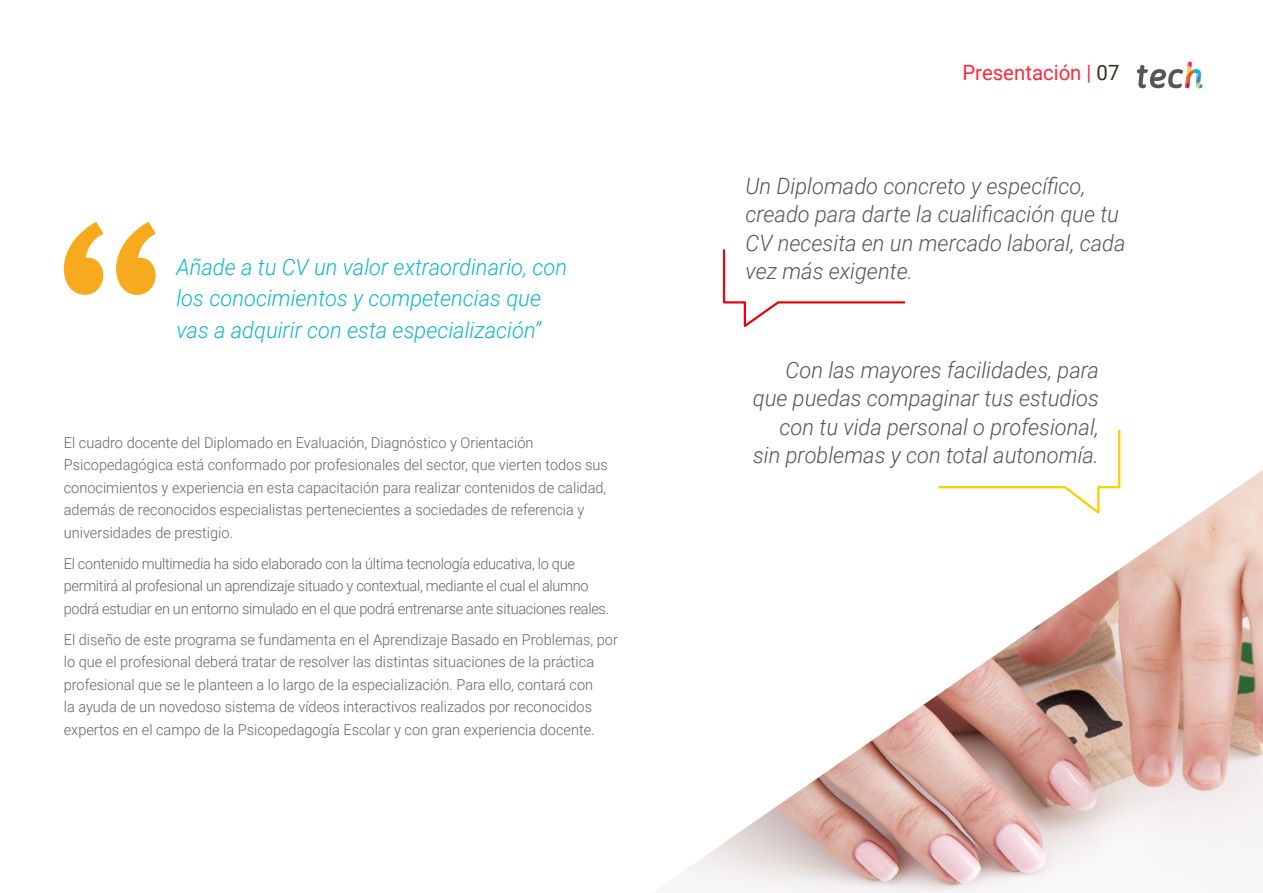
<style>
.page{position:relative;width:1263px;height:893px;background:#fff}
.page>*{position:absolute;margin:0;border:0;box-sizing:border-box;transform-origin:0 0}
.t1{font:italic 300 22.5px/28.5px "Roboto";color:#52555b;text-align:right}
.t2{font:italic 300 22.5px/31.5px "Roboto";color:#0fb6cf}
.t3{font:21px "Roboto";color:#ff293a}
.t4{font:300 15px/22.5px "Roboto";color:#61646a}
.t5{font:300 15px/22.5px "Roboto";letter-spacing:-.02em;color:#61646a}
.s1{color:#312e20}
</style>
<div class="page">
<svg style="left:64px;top:222px;width:92px;height:73px"></svg>
<img style="left:680px;top:470px;width:583px;height:423px">
<svg style="left:936px;top:429px;width:185px;height:88px"></svg>
<svg style="left:722px;top:249px;width:183px;height:78px"></svg>
<svg style="left:1137px;top:62px;width:65px;height:27px"></svg>
<h1 class="t2" style="left:176px;top:250px;width:392px">Añade a tu CV un valor extraordinario, con los conocimientos y competencias que vas a adquirir con esta especialización”</h1>
<p class="t4" style="left:64px;top:431px;width:546px">El cuadro docente del Diplomado en Evaluación, Diagnóstico y Orientación Psicopedagógica está conformado por profesionales del sector, que vierten todos sus conocimientos y experiencia en esta capacitación para realizar contenidos de calidad, además de reconocidos especialistas pertenecientes a sociedades de referencia y universidades de prestigio.</p>
<p class="t5" style="left:64px;top:552px;width:547px">El contenido multimedia ha sido elaborado con la última tecnología educativa, lo que permitirá al profesional un aprendizaje situado y contextual, mediante el cual el alumno podrá estudiar en un entorno simulado en el que podrá entrenarse ante situaciones reales.</p>
<p class="t4" style="left:64px;top:628px;width:556px">El diseño de este programa se fundamenta en el Aprendizaje Basado en Problemas, por lo que el profesional deberá tratar de resolver las distintas situaciones de la práctica profesional que se le planteen a lo largo de la especialización. Para ello, contará con<br>la ayuda de un novedoso sistema de vídeos interactivos realizados por reconocidos expertos en el campo de la Psicopedagogía Escolar y con gran experiencia docente.</p>
<h2 class="t3" style="left:962px;top:57px;width:159px">Presentación | <span class="s1">07</span></h2>
<h1 class="t1" style="left:745px;top:171px;width:381px;text-align:left">Un Diplomado concreto y específico, creado para darte la cualificación que tu CV necesita en un mercado laboral, cada vez más exigente.</h1>
<h1 class="t1" style="left:753px;top:354px;width:348px">Con las mayores facilidades, para que puedas compaginar tus estudios con tu vida personal o profesional, sin problemas y con total autonomía.</h1>
</div>
